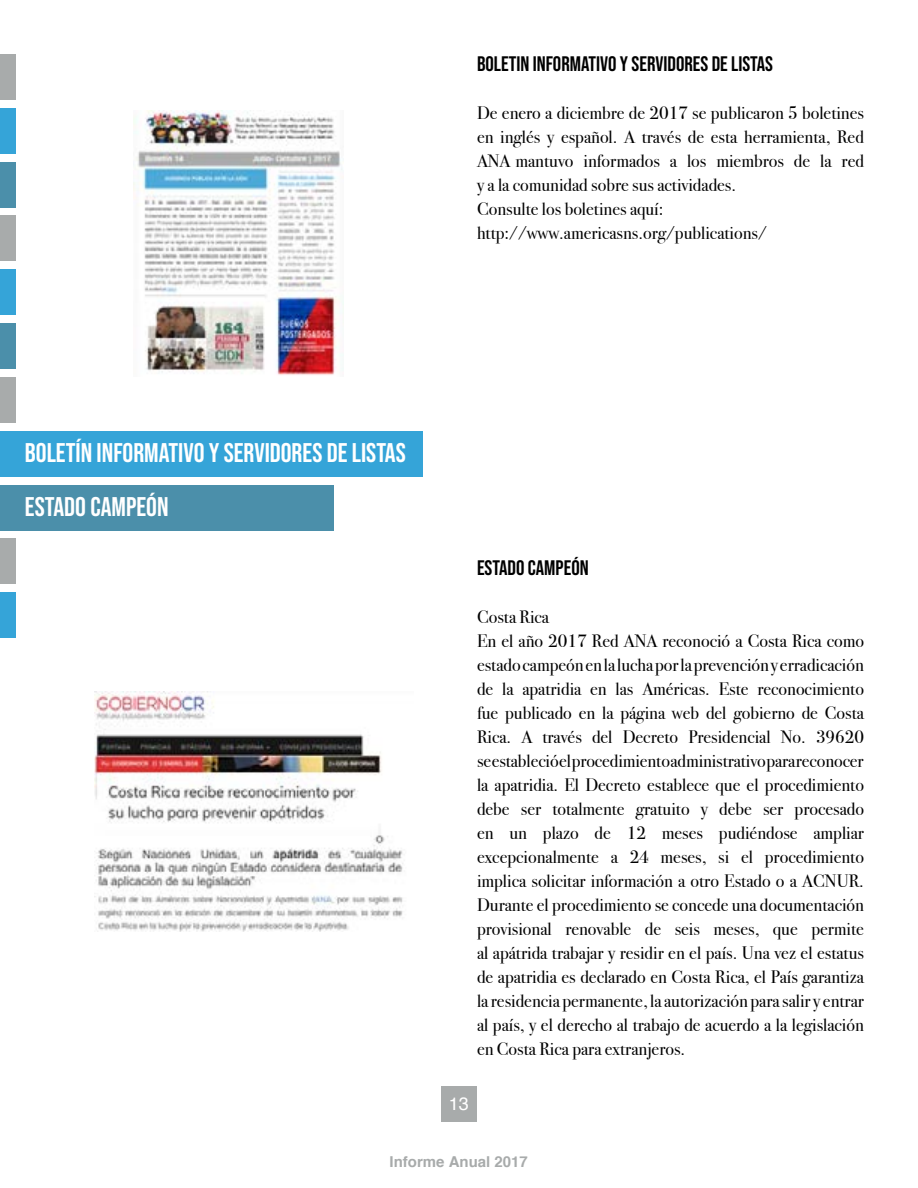
<style>
.page{position:relative;width:918px;height:1188px;background:#fff}
.page>*{position:absolute;margin:0;border:0;box-sizing:border-box;transform-origin:0 0}
.t1{font:27px/53.8px "Bebas Neue";color:#fff}
.t2{font:21px "Bebas Neue";color:#000}
.t3{font:18px/24px "Bodoni Svty Two ITCTT";color:#000}
.t4{font:18px "Helvetica";color:#fff}
.t5{font:700 15px "Helvetica";color:#a8abab}
</style>
<div class="page">
<div style="left:441px;top:1086px;width:36px;height:36px;background:#a8abab"></div>
<div style="left:0;top:108px;width:15px;height:46px;background:#35a4d8"></div>
<div style="left:0;top:269px;width:15px;height:46px;background:#35a4d8"></div>
<div style="left:0;top:431px;width:15px;height:46px;background:#35a4d8"></div>
<div style="left:0;top:592px;width:15px;height:46px;background:#35a4d8"></div>
<div style="left:0;top:54px;width:15px;height:46px;background:#a8abab"></div>
<div style="left:0;top:215px;width:15px;height:46px;background:#a8abab"></div>
<div style="left:0;top:377px;width:15px;height:46px;background:#a8abab"></div>
<div style="left:0;top:538px;width:15px;height:46px;background:#a8abab"></div>
<div style="left:0;top:162px;width:15px;height:46px;background:#4b8faa"></div>
<div style="left:0;top:323px;width:15px;height:46px;background:#4b8faa"></div>
<div style="left:0;top:485px;width:15px;height:45px;background:#4b8faa"></div>
<div style="left:15px;top:431px;width:408px;height:46px;background:#35a4d8"></div>
<div style="left:15px;top:485px;width:319px;height:45px;background:#4b8faa"></div>
<img style="left:133px;top:110px;width:211px;height:265px">
<img style="left:94px;top:692px;width:309px;height:239px">
<p class="t2" style="left:477px;top:52px;width:298px">BOLETIN INFORMATIVO Y SERVIDORES DE LISTAS</p>
<p class="t3" style="left:477px;top:99px;width:389px">De enero a diciembre de 2017 se publicaron 5 boletines en inglés y español. A través de esta herramienta, Red ANA mantuvo informados a los miembros de la red y a la comunidad sobre sus actividades.<br>Consulte los boletines aquí: http://www.americasns.org/publications/</p>
<h1 class="t1" style="left:25px;top:425px;width:382px">BOLETÍN INFORMATIVO Y SERVIDORES DE LISTAS<br>ESTADO CAMPEÓN</h1>
<p class="t2" style="left:477px;top:556px;width:113px">ESTADO CAMPEÓN</p>
<p class="t3" style="left:477px;top:603px;width:389px">Costa Rica<br>En el año 2017 Red ANA reconoció a Costa Rica como estado campeón en la lucha por la prevención y erradicación de la apatridia en las Américas. Este reconocimiento fue publicado en la página web del gobierno de Costa Rica. A través del Decreto Presidencial No. 39620 se estableció el procedimiento administrativo para reconocer la apatridia. El Decreto establece que el procedimiento debe ser totalmente gratuito y debe ser procesado en un plazo de 12 meses pudiéndose ampliar excepcionalmente a 24 meses, si el procedimiento implica solicitar información a otro Estado o a ACNUR.<br>Durante el procedimiento se concede una documentación provisional renovable de seis meses, que permite al apátrida trabajar y residir en el país. Una vez el estatus de apatridia es declarado en Costa Rica, el País garantiza la residencia permanente, la autorización para salir y entrar al país, y el derecho al trabajo de acuerdo a la legislación en Costa Rica para extranjeros.</p>
<p class="t4" style="left:449px;top:1090px;width:22px">13</p>
<p class="t5" style="left:390px;top:1150px;width:140px">Informe Anual 2017</p>
</div>
